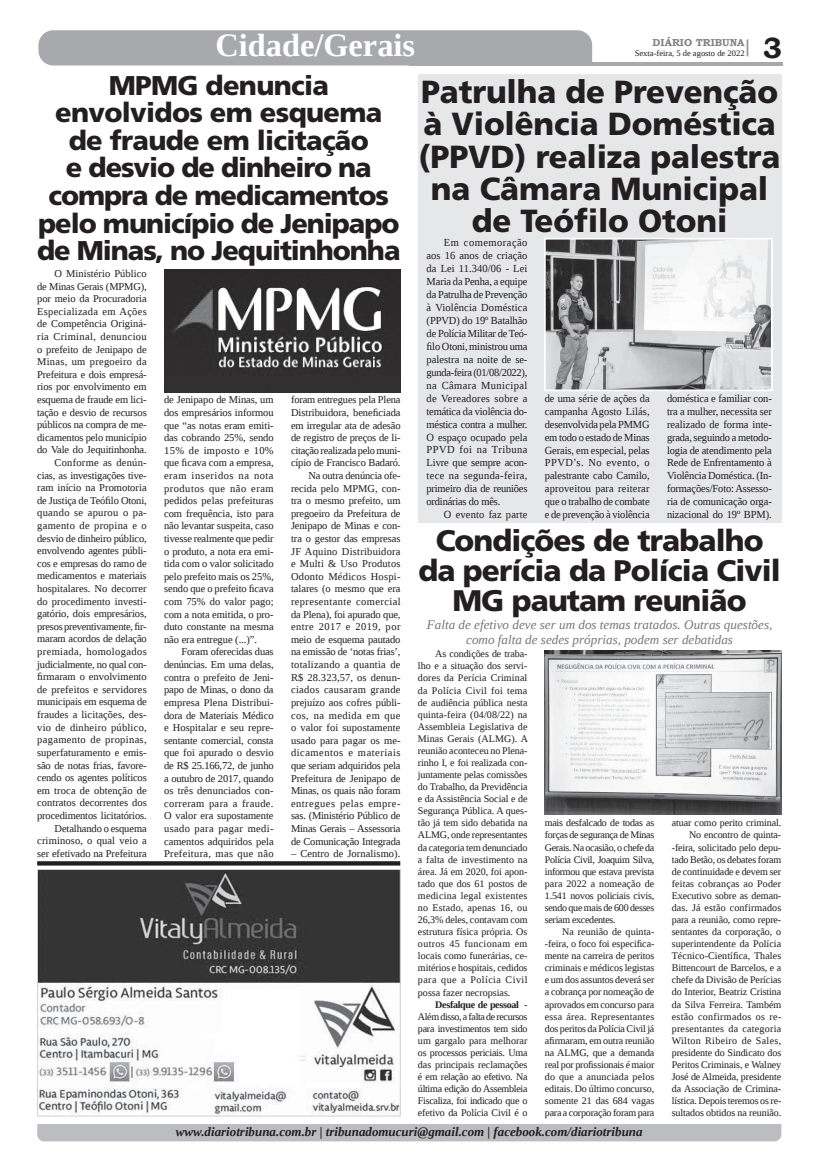
<style>
.page{position:relative;width:821px;height:1166px;background:#fff}
.page>*{position:absolute;margin:0;border:0;box-sizing:border-box;transform-origin:0 0}
.t1{font:700 32.38px "Liberation Serif";color:#fff}
.t2{font:900 31.94px/32.4px "Frutiger LT Std";letter-spacing:-.005em;color:#231f20;text-align:center}
.t3{font:900 29.75px/29.8px "Frutiger LT Std";letter-spacing:-.03em;color:#231f20;text-align:center}
.t4{font:700 29.31px "Bookman Old Style";color:#231f20}
.t5{font:900 27.12px/27.6px "Frutiger LT Std";letter-spacing:-.04em;color:#231f20;text-align:center}
.t6{font:italic 13.12px/14.9px "Liberation Serif";color:#76787b;text-align:center}
.t7{font:italic 700 12.95px "Liberation Serif";color:#231f20}
.t8{font:10.76px/13px "Liberation Serif";letter-spacing:-.01em;color:#231f20;text-align:justify}
.t9{font:10.76px "Liberation Serif";letter-spacing:.015em;color:#231f20}
.t10{font:10.5px/12.6px "Liberation Serif";letter-spacing:-.005em;color:#231f20;text-align:right}
.t11{font:10.06px/12.1px "Liberation Serif";letter-spacing:-.01em;color:#231f20;text-align:justify}
.t12{font:700 10.06px "Bookman Old Style";color:#808285}
.t13{font:8.4px "Liberation Serif";color:#231f20}
.s1{font-weight:700}
</style>
<div class="page">
<hr style="left:409px;top:62px;width:374px;height:3px;background:#a8a9ad">
<div style="left:38px;top:30px;width:554px;height:35px;background:#a8a9ad"></div>
<svg style="left:747px;top:39px;width:1px;height:17px"></svg>
<div style="left:37px;top:1124px;width:744px;height:17px;background:#bcbdc0"></div>
<div style="left:418px;top:74px;width:363px;height:449px;background:#e6e7e9"></div>
<img style="left:39px;top:871px;width:360px;height:243px">
<div style="left:37px;top:869px;width:364px;height:247px;border:1px solid #d1d2d4"></div>
<img style="left:547px;top:241px;width:223px;height:147px">
<div style="left:544px;top:238px;width:229px;height:153px;border:2px solid #fff"></div>
<img style="left:164px;top:270px;width:237px;height:123px">
<img style="left:545px;top:650px;width:236px;height:165px">
<svg style="left:37px;top:861px;width:363px;height:4px"></svg>
<h1 class="t1" style="left:215px;top:24px;width:201px">Cidade/Gerais</h1>
<p class="t12" style="left:653px;top:35px;width:93px">DIÁRIO TRIBUNA</p>
<p class="t13" style="left:635px;top:48px;width:111px">Sexta-feira, 5 de agosto de 2022</p>
<h3 class="t4" style="left:763px;top:27px;width:21px">3</h3>
<h3 class="t5" style="left:37px;top:71px;width:365px">MPMG denuncia envolvidos em esquema de fraude em licitação<br>e desvio de dinheiro na compra de medicamentos pelo município de Jenipapo de Minas, no Jequitinhonha</h3>
<p class="t10" style="left:37px;top:267px;width:111px">O Ministério Público<br>de Minas Gerais (MPMG), por meio da Procuradoria<br>Especializada em Ações de Competência Originá&shy;ria Criminal, denunciou o prefeito de Jenipapo de<br>Minas, um pregoeiro da<br>Prefeitura e dois empresá&shy;rios por envolvimento em esquema de fraude em lici&shy;tação e desvio de recursos públicos na compra de me&shy;dicamentos pelo município do Vale do Jequitinhonha.<br>Conforme as denún&shy;cias, as investigações tive&shy;ram início na Promotoria de Justiça de Teófilo Otoni, quando se apurou o pa&shy;gamento de propina e o desvio de dinheiro público, envolvendo agentes públi&shy;cos e empresas do ramo de medicamentos e materiais hospitalares. No decorrer do procedimento investi&shy;gatório, dois empresários, presos preventivamente, fir&shy;maram acordos de delação premiada, homologados judicialmente, no qual con&shy;firmaram o envolvimento de prefeitos e servidores municipais em esquema de fraudes a licitações, des&shy;vio de dinheiro público, pagamento de propinas, superfaturamento e emis&shy;são de notas frias, favore&shy;cendo os agentes políticos em troca de obtenção de contratos decorrentes dos procedimentos licitatórios.<br>Detalhando o esquema criminoso, o qual veio a ser efetivado na Prefeitura</p>
<p class="t10" style="left:164px;top:393px;width:111px;text-align:justify">de Jenipapo de Minas, um dos empresários informou que “as notas eram emiti&shy;das cobrando 25%, sendo 15% de imposto e 10% que ficava com a empresa, eram inseridos na nota produtos que não eram pedidos pelas prefeituras com frequência, isto para não levantar suspeita, caso tivesse realmente que pedir o produto, a nota era emi&shy;tida com o valor solicitado pelo prefeito mais os 25%, sendo que o prefeito ficava com 75% do valor pago; com a nota emitida, o pro&shy;duto constante na mesma não era entregue (...)”.</p>
<p class="t10" style="left:164px;top:645px;width:111px;text-align:justify;text-indent:17px">Foram oferecidas duas denúncias. Em uma delas, contra o prefeito de Jeni&shy;papo de Minas, o dono da empresa Plena Distribui&shy;dora de Materiais Médico e Hospitalar e seu repre&shy;sentante comercial, consta que foi apurado o desvio de R$ 25.166,72, de junho a outubro de 2017, quando os três denunciados con&shy;correram para a fraude.<br>O valor era supostamente usado para pagar medi&shy;camentos adquiridos pela Prefeitura, mas que não</p>
<p class="t10" style="left:291px;top:393px;width:111px">foram entregues pela Plena<br>Distribuidora, beneficiada em irregular ata de adesão de registro de preços de li&shy;citação realizada pelo muni&shy;cípio de Francisco Badaró.<br>Na outra denúncia ofe&shy;recida pelo MPMG, con&shy;tra o mesmo prefeito, um pregoeiro da Prefeitura de<br>Jenipapo de Minas e con&shy;tra o gestor das empresas<br>JF Aquino Distribuidora e Multi &amp; Uso Produtos<br>Odonto Médicos Hospi&shy;talares (o mesmo que era representante comercial da Plena), foi apurado que, entre 2017 e 2019, por meio de esquema pautado na emissão de ‘notas frias’, totalizando a quantia de<br>R$ 28.323,57, os denun&shy;ciados causaram grande prejuízo aos cofres públi&shy;cos, na medida em que o valor foi supostamente usado para pagar os me&shy;dicamentos e materiais que seriam adquiridos pela<br>Prefeitura de Jenipapo de<br>Minas, os quais não foram entregues pelas empre&shy;sas. (Ministério Público de<br>Minas Gerais – Assessoria de Comunicação Integrada</p>
<p class="t10" style="left:291px;top:847px;width:111px">– Centro de Jornalismo).</p>
<h2 class="t2" style="left:419px;top:76px;width:363px">Patrulha de Prevenção à Violência Doméstica (PPVD) realiza palestra na Câmara Municipal de Teófilo Otoni</h2>
<p class="t8" style="left:427px;top:236px;width:102px;text-indent:17px">Em comemoração aos 16 anos de criação da Lei 11.340/06 - Lei Maria da Penha, a equipe da Patrulha de Prevenção à Violência Doméstica (PPVD) do 19º Batalhão de Polícia Militar de Teó&shy;filo Otoni, ministrou uma palestra na noite de se&shy;gunda-feira (01/08/2022), na Câmara Municipal de Vereadores sobre a temática da violência do&shy;méstica contra a mulher.<br>O espaço ocupado pela PPVD foi na Tribuna Livre que sempre acon&shy;tece na segunda-feira, primeiro dia de reuniões ordinárias do mês.</p>
<p class="t9" style="left:444px;top:508px;width:85px">O evento faz parte</p>
<p class="t8" style="left:545px;top:391px;width:106px">de uma série de ações da campanha Agosto Lilás, desenvolvida pela PMMG em todo o estado de Minas Gerais, em especial, pelas PPVD’s. No evento, o palestrante cabo Camilo, aproveitou para reiterar que o trabalho de combate e de prevenção à violência</p>
<p class="t8" style="left:667px;top:391px;width:106px">doméstica e familiar con&shy;tra a mulher, necessita ser realizado de forma inte&shy;grada, seguindo a metodo&shy;logia de atendimento pela Rede de Enfrentamento à Violência Doméstica. (In&shy;formações/Foto: Assesso&shy;ria de comunicação orga&shy;nizacional do 19º BPM).</p>
<h3 class="t3" style="left:419px;top:526px;width:364px">Condições de trabalho da perícia da Polícia Civil<br>MG pautam reunião</h3>
<p class="t6" style="left:427px;top:617px;width:347px">Falta de efetivo deve ser um dos temas tratados. Outras questões, como falta de sedes próprias, podem ser debatidas</p>
<p class="t11" style="left:418px;top:648px;width:112px;text-indent:17px">As condições de traba&shy;lho e a situação dos servi&shy;dores da Perícia Criminal da Polícia Civil foi tema de audiência pública nesta quinta-feira (04/08/22) na Assembleia Legislativa de Minas Gerais (ALMG). A reunião aconteceu no Plena&shy;rinho I, e foi realizada con&shy;juntamente pelas comissões do Trabalho, da Previdência e da Assistência Social e de Segurança Pública. A ques&shy;tão já tem sido debatida na ALMG, onde representantes da categoria tem denunciado a falta de investimento na área. Já em 2020, foi apon&shy;tado que dos 61 postos de medicina legal existentes no Estado, apenas 16, ou 26,3% deles, contavam com estrutura física própria. Os outros 45 funcionam em locais como funerárias, ce&shy;mitérios e hospitais, cedidos para que a Polícia Civil possa fazer necropsias.</p>
<p class="t11" style="left:418px;top:998px;width:111px;text-indent:17px"><span class="s1">Desfalque de pessoal</span> - Além disso, a falta de recursos para investimentos tem sido um gargalo para melhorar os processos periciais. Uma das principais reclamações é em relação ao efetivo. Na última edição do Assembleia Fiscaliza, foi indicado que o efetivo da Polícia Civil é o</p>
<p class="t11" style="left:545px;top:817px;width:111px">mais desfalcado de todas as forças de segurança de Minas Gerais. Na ocasião, o chefe da Polícia Civil, Joaquim Silva, informou que estava prevista para 2022 a nomeação de 1.541 novos policiais civis, sendo que mais de 600 desses seriam excedentes.</p>
<p class="t11" style="left:545px;top:925px;width:111px;text-indent:17px">Na reunião de quinta--feira, o foco foi especifica&shy;mente na carreira de peritos criminais e médicos legistas e um dos assuntos deverá ser a cobrança por nomeação de aprovados em concurso para essa área. Representantes dos peritos da Polícia Civil já afirmaram, em outra reunião na ALMG, que a demanda real por profissionais é maior do que a anunciada pelos editais. Do último concurso, somente 21 das 684 vagas para a corporação foram para</p>
<p class="t11" style="left:672px;top:817px;width:111px;text-align:right">atuar como perito criminal.<br>No encontro de quinta--feira, solicitado pelo depu&shy;tado Betão, os debates foram de continuidade e devem ser feitas cobranças ao Poder<br>Executivo sobre as deman&shy;das. Já estão confirmados para a reunião, como repre&shy;sentantes da corporação, o superintendente da Polícia<br>Técnico-Científica, Thales<br>Bittencourt de Barcelos, e a chefe da Divisão de Perícias do Interior, Beatriz Cristina da Silva Ferreira. Também estão confirmados os re&shy;presentantes da categoria<br>Wilton Ribeiro de Sales, presidente do Sindicato dos<br>Peritos Criminais, e Walney<br>José de Almeida, presidente da Associação de Crimina&shy;lística. Depois teremos os re&shy;sultados obtidos na reunião.</p>
<p class="t7" style="left:176px;top:1123px;width:468px">www.diariotribuna.com.br | tribunadomucuri@gmail.com | facebook.com/diariotribuna</p>
</div>
